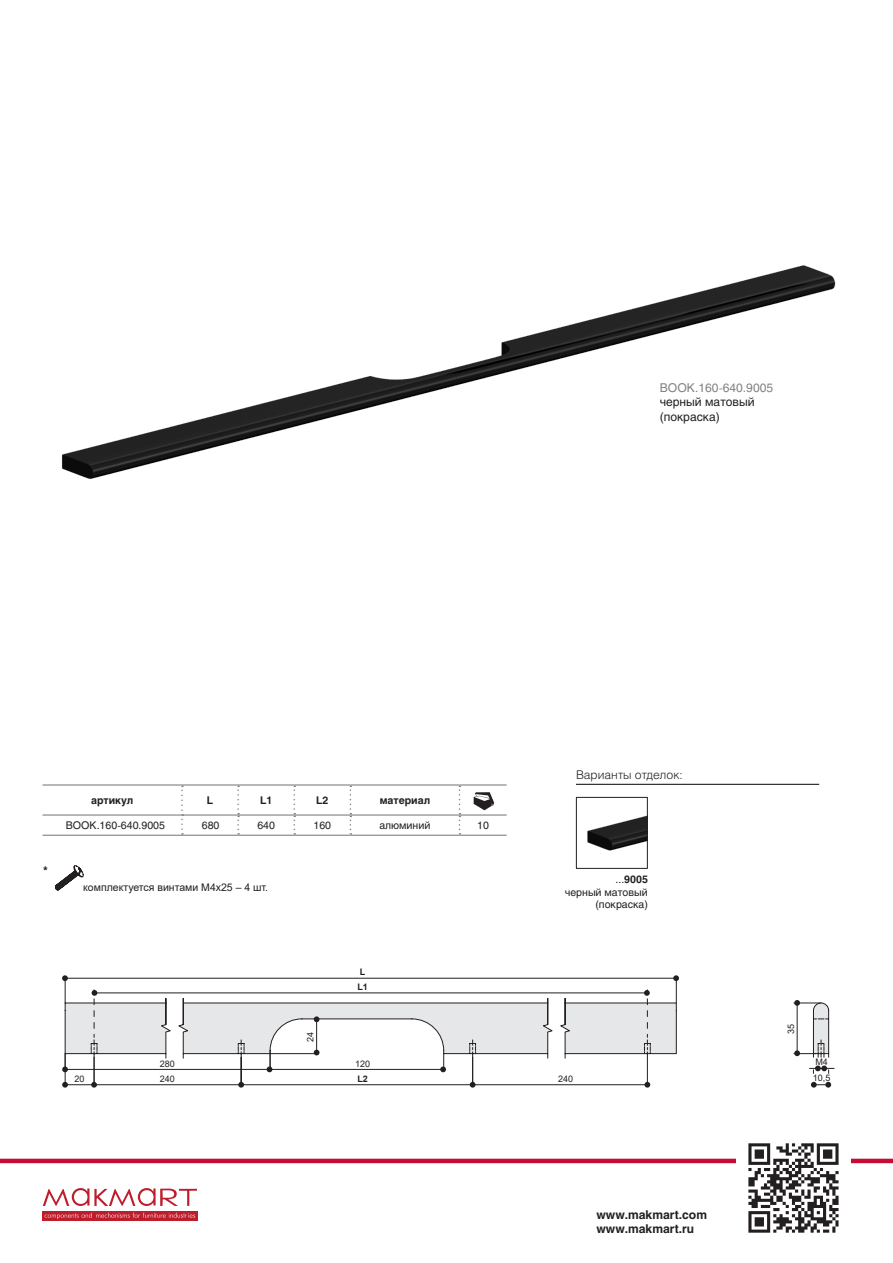
<style>
.page{position:relative;width:893px;height:1263px;background:#fff}
.page>*{position:absolute;margin:0;border:0;box-sizing:border-box;transform-origin:0 0}
.t1{font:700 12px/14.4px "Helios";color:#231f20}
.t2{font:12px "Helios";color:#231f20}
.t3{font:12px "Helios";color:#808285}
.articul{font:300 12px "Helios";color:#231f20}
.t4{font:10.5px/12.6px "Helios";color:#231f20;text-align:right}
.t5{font:10.5px "Arial";color:#231f20}
.артикул_в_таблице{font:700 10.5px "Helios";color:#231f20}
.схемы{font:9px "Arial";color:#231f20}
.схемы-2{font:700 9px "Arial";color:#231f20}
.s1{font-weight:400}
</style>
<div class="page">
<div style="left:42px;top:1211px;width:156px;height:10px;background:#be1d2c"></div>
<svg style="left:45px;top:1212px;width:150px;height:7px"></svg>
<hr style="left:0;top:1159px;width:893px;height:4px;background:#c40c37">
<img style="left:737px;top:1143px;width:113px;height:90px">
<hr style="left:94px;top:1084px;width:147px;height:1px;background:#231f20">
<hr style="left:472px;top:1084px;width:175px;height:1px;background:#231f20">
<hr style="left:65px;top:1069px;width:205px;height:1px;background:#231f20">
<svg style="left:179px;top:1058px;width:373px;height:29px"></svg>
<svg style="left:43px;top:1188px;width:154px;height:18px"></svg>
<svg style="left:171px;top:977px;width:651px;height:81px"></svg>
<svg style="left:811px;top:1082px;width:20px;height:5px"></svg>
<svg style="left:794px;top:1000px;width:35px;height:57px"></svg>
<svg style="left:809px;top:1065px;width:25px;height:8px"></svg>
<hr style="left:65px;top:978px;width:611px;height:1px;background:#231f20">
<hr style="left:94px;top:992px;width:553px;height:1px;background:#231f20">
<svg style="left:561px;top:975px;width:118px;height:112px"></svg>
<svg style="left:62px;top:975px;width:109px;height:113px"></svg>
<hr style="left:43px;top:784px;width:139px;height:1px;background:#808285">
<hr style="left:182px;top:784px;width:56px;height:1px;background:#808285">
<hr style="left:43px;top:814px;width:138px;height:2px;background:#808285">
<hr style="left:183px;top:814px;width:55px;height:2px;background:#808285">
<hr style="left:238px;top:784px;width:56px;height:1px;background:#808285">
<hr style="left:294px;top:784px;width:56px;height:1px;background:#808285">
<hr style="left:350px;top:784px;width:109px;height:1px;background:#808285">
<hr style="left:238px;top:814px;width:56px;height:2px;background:#808285">
<hr style="left:294px;top:814px;width:56px;height:2px;background:#808285">
<hr style="left:350px;top:814px;width:109px;height:2px;background:#808285">
<hr style="left:459px;top:784px;width:48px;height:1px;background:#808285">
<hr style="left:459px;top:814px;width:48px;height:2px;background:#808285">
<svg style="left:459px;top:785px;width:1px;height:50px"></svg>
<hr style="left:459px;top:835px;width:48px;height:1px;background:#808285">
<hr style="left:350px;top:835px;width:109px;height:1px;background:#808285">
<svg style="left:181px;top:785px;width:2px;height:50px"></svg>
<svg style="left:237px;top:785px;width:2px;height:50px"></svg>
<svg style="left:293px;top:785px;width:2px;height:50px"></svg>
<svg style="left:350px;top:785px;width:1px;height:50px"></svg>
<hr style="left:43px;top:835px;width:139px;height:1px;background:#808285">
<hr style="left:182px;top:835px;width:56px;height:1px;background:#808285">
<hr style="left:238px;top:835px;width:56px;height:1px;background:#808285">
<hr style="left:294px;top:835px;width:56px;height:1px;background:#808285">
<svg style="left:474px;top:792px;width:20px;height:18px"></svg>
<hr style="left:576px;top:784px;width:243px;height:1px;background:#231f20">
<img style="left:587px;top:816px;width:59px;height:35px">
<div style="left:576px;top:797px;width:72px;height:72px;border:1px solid #231f20"></div>
<img style="left:62px;top:265px;width:774px;height:214px">
<svg style="left:55px;top:866px;width:28px;height:24px"></svg>
<p class="t3" style="left:660px;top:381px;width:115px">BOOK.160-640.9005</p>
<p class="t2" style="left:660px;top:395px;width:96px">черный матовый</p>
<p class="t2" style="left:660px;top:409px;width:62px">(покраска)</p>
<p class="t1" style="left:43px;top:863px;width:6px">*</p>
<p class="артикул_в_таблице" style="left:91px;top:794px;width:44px">артикул</p>
<p class="артикул_в_таблице" style="left:207px;top:794px;width:8px">L</p>
<p class="артикул_в_таблице" style="left:260px;top:794px;width:14px">L1</p>
<p class="артикул_в_таблице" style="left:316px;top:794px;width:14px">L2</p>
<p class="артикул_в_таблице" style="left:380px;top:794px;width:52px">материал</p>
<p class="t4" style="left:66px;top:819px;width:101px">BOOK.160-640.9005</p>
<p class="t4" style="left:202px;top:819px;width:19px">680</p>
<p class="t4" style="left:257px;top:819px;width:19px">640</p>
<p class="t4" style="left:313px;top:819px;width:19px">160</p>
<p class="t4" style="left:379px;top:819px;width:53px">алюминий</p>
<p class="t4" style="left:477px;top:819px;width:13px">10</p>
<p class="t5" style="left:83px;top:880px;width:186px">комплектуется винтами М4х25 – 4 шт.</p>
<p class="articul" style="left:576px;top:767px;width:108px">Варианты отделок:</p>
<p class="артикул_в_таблице" style="left:615px;top:873px;width:34px"><span class="s1">...</span>9005</p>
<p class="t4" style="left:565px;top:885px;width:85px">черный матовый (покраска)</p>
<p class="схемы" style="left:75px;top:1073px;width:12px">20</p>
<p class="схемы-2" style="left:360px;top:966px;width:7px">L</p>
<p class="схемы" style="left:304px;top:1042px;width:12px;rotate:-90deg">24</p>
<p class="схемы-2" style="left:357px;top:980px;width:12px">L1</p>
<p class="схемы" style="left:160px;top:1057px;width:17px">280</p>
<p class="схемы" style="left:160px;top:1073px;width:17px">240</p>
<p class="схемы" style="left:558px;top:1073px;width:17px">240</p>
<p class="схемы" style="left:355px;top:1057px;width:17px">120</p>
<p class="схемы-2" style="left:357px;top:1073px;width:12px">L2</p>
<p class="t1" style="left:596px;top:1207px;width:112px">www.makmart.com www.makmart.ru</p>
<p class="схемы" style="left:785px;top:1034px;width:12px;rotate:-90deg">35</p>
<p class="схемы" style="left:815px;top:1056px;width:14px">М4</p>
<p class="схемы" style="left:813px;top:1071px;width:19px">10,5</p>
</div>
